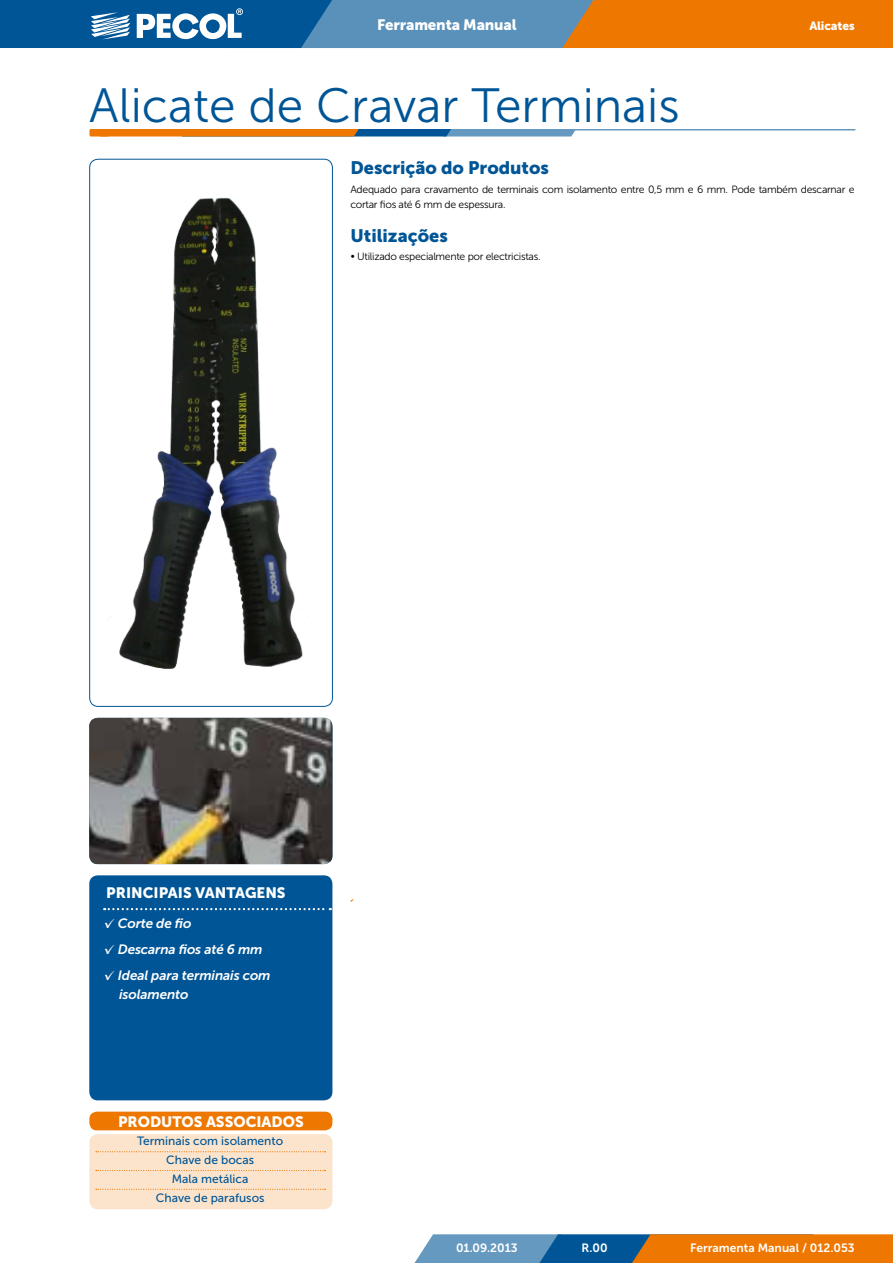
<style>
.page{position:relative;width:893px;height:1263px;background:#fff}
.page>*{position:absolute;margin:0;border:0;box-sizing:border-box;transform-origin:0 0}
.t1{font:48px "Museo Sans 300";color:#005596}
.t2{font:18px "Museo Sans 900";color:#005596}
.t3{font:15px "Museo Sans 900";color:#fff}
.t4{font:italic 13.5px/18.8px "Museo Sans 700";letter-spacing:-.01em;color:#fff}
.t5{font:12px/18.8px "Museo Sans 500";color:#005596;text-align:center}
.t6{font:12px "Museo Sans 700";color:#fff}
.t7{font:12px "Museo Sans 900";letter-spacing:-.01em;color:#fff}
.t8{font:10.5px/15px "Museo Sans 300";letter-spacing:-.03em;color:#000}
.s1{font-family:"PF Handbook Pro";font-style:normal}
</style>
<div class="page">
<svg style="left:0;top:0;width:893px;height:48px;background:#7a7a70"></svg>
<svg style="left:414px;top:1234px;width:479px;height:29px;background:#9d7d55"></svg>
<div style="left:89px;top:875px;width:243px;height:225px;background:#005596;border-radius:9px"></div>
<svg style="left:104px;top:908px;width:227px;height:2px"></svg>
<div style="left:89px;top:1112px;width:243px;height:18px;background:#e70;border-radius:8px"></div>
<div style="left:89px;top:1134px;width:243px;height:75px;background:#fce4cc;border-radius:9px"></div>
<svg style="left:96px;top:1151px;width:229px;height:1px"></svg>
<svg style="left:96px;top:1170px;width:229px;height:1px"></svg>
<svg style="left:96px;top:1189px;width:229px;height:1px"></svg>
<div style="left:89px;top:159px;width:244px;height:548px;border:1px solid #005596;border-radius:9px"></div>
<hr style="left:100px;top:129px;width:755px;height:1px;background:#6699c0">
<svg style="left:109px;top:129px;width:467px;height:7px;background:#9a7952"></svg>
<div style="left:89px;top:129px;width:20px;height:8px;background:#e70;border-radius:2px"></div>
<img style="left:110px;top:197px;width:193px;height:472px">
<img style="left:89px;top:718px;width:243px;height:146px">
<h3 class="t3" style="left:377px;top:16px;width:141px">Ferramenta Manual</h3>
<h1 class="t1" style="left:89px;top:79px;width:592px">Alicate de Cravar Terminais</h1>
<h2 class="t2" style="left:350px;top:157px;width:200px">Descrição do Produtos</h2>
<p class="t7" style="left:809px;top:19px;width:47px">Alicates</p>
<p class="t8" style="left:350px;top:182px;width:506px">Adequado para cravamento de terminais com isolamento entre 0,5 mm e 6 mm. Pode também descarnar e cortar fios até 6 mm de espessura.</p>
<h2 class="t2" style="left:350px;top:225px;width:99px">Utilizações</h2>
<p class="t8" style="left:350px;top:249px;width:192px">• Utilizado especialmente por electricistas.</p>
<h3 class="t3" style="left:106px;top:884px;width:181px">PRINCIPAIS VANTAGENS</h3>
<p class="t4" style="left:104px;top:914px;width:89px"><span class="s1">✓</span> Corte de fio</p>
<p class="t4" style="left:104px;top:940px;width:160px"><span class="s1">✓</span> Descarna fios até 6 mm</p>
<p class="t4" style="left:119px;top:966px;width:153px;text-indent:-15px"><span class="s1">✓</span> Ideal para terminais com isolamento</p>
<h3 class="t3" style="left:118px;top:1113px;width:187px">PRODUTOS ASSOCIADOS</h3>
<p class="t5" style="left:137px;top:1132px;width:148px">Terminais com isolamento<br>Chave de bocas<br>Mala metálica<br>Chave de parafusos</p>
<p class="t6" style="left:456px;top:1241px;width:63px">01.09.2013</p>
<p class="t6" style="left:582px;top:1241px;width:27px">R.00</p>
<p class="t6" style="left:690px;top:1241px;width:166px">Ferramenta Manual / 012.053</p>
</div>
